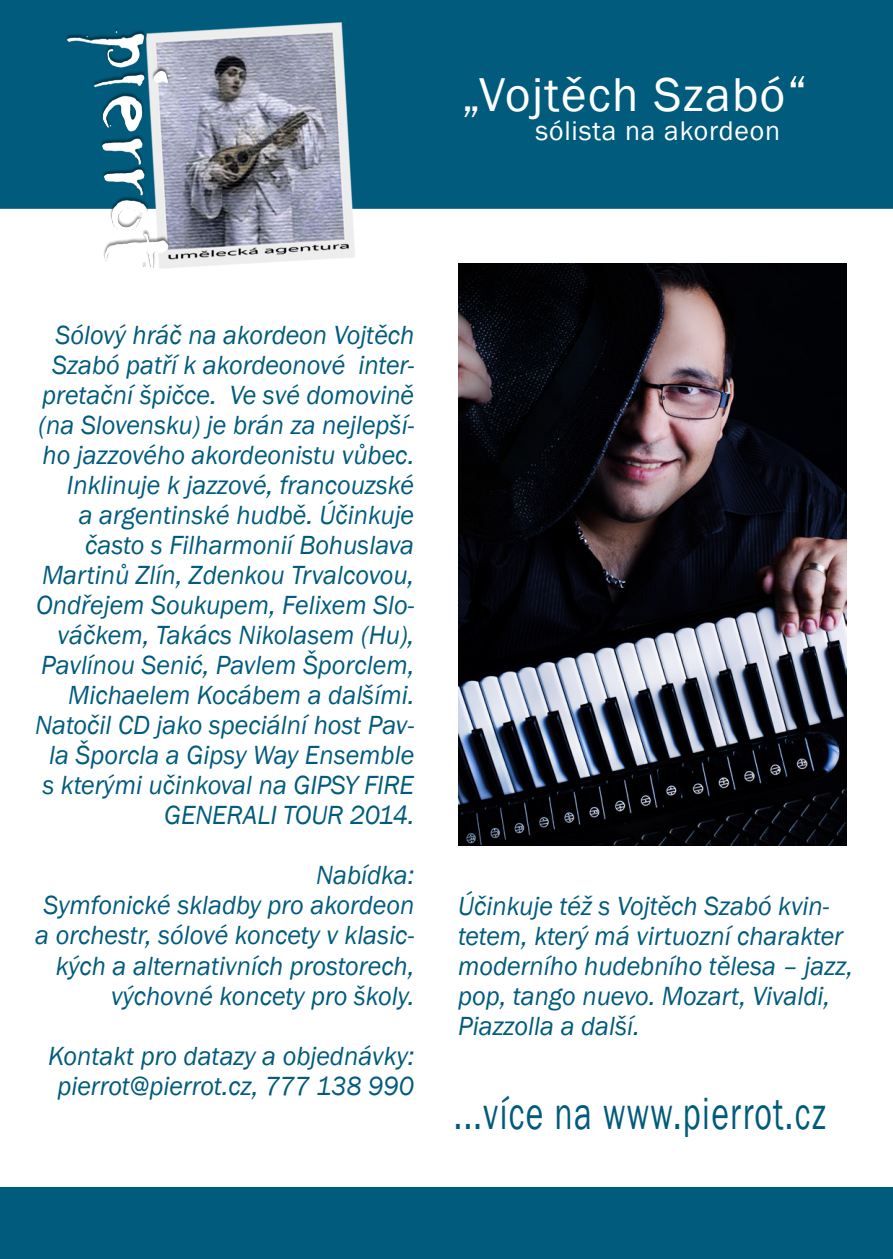
<style>
.page{position:relative;width:893px;height:1259px;background:#fff}
.page>*{position:absolute;margin:0;border:0;box-sizing:border-box;transform-origin:0 0}
.t1{font:48.9px "Franklin Gothic";letter-spacing:.03em;color:#fff}
.t2{font:46.5px "Franklin Gothic";letter-spacing:.04em;color:#005b7c;scale:.73 1}
.t3{font:27.6px "Franklin Gothic";letter-spacing:.03em;color:#fff}
.t4{font:italic 27px/30px "Franklin Gothic";color:#005b7c;text-align:right}
.s1{font-size:52.2px}
</style>
<div class="page">
<div style="left:0;top:0;width:893px;height:209px;background:#005b7c"></div>
<img style="left:44px;top:17px;width:371px;height:252px">
<div style="left:0;top:1187px;width:893px;height:72px;background:#005b7c"></div>
<img style="left:458px;top:264px;width:388px;height:582px">
<p class="t1" style="left:461px;top:64px;width:348px">„Vojtěch Szabó<span class="s1">“</span></p>
<p class="t3" style="left:535px;top:114px;width:246px">sólista na akordeon</p>
<p class="t4" style="left:35px;top:321px;width:380px">Sólový hráč na akordeon Vojtěch<br>Szabó patří k akordeonové inter&shy;pretační špičce. Ve své domovině (na Slovensku) je brán za nejlepší&shy;ho jazzového akordeonistu vůbec.<br>Inklinuje k jazzové, francouzské<br>a argentinské hudbě. Účinkuje často s Filharmonií Bohuslava<br>Martinů Zlín, Zdenkou Trvalcovou,<br>Ondřejem Soukupem, Felixem Slo&shy;váčkem, Takács Nikolasem (Hu),<br>Pavlínou Senić, Pavlem Šporclem,<br>Michaelem Kocábem a dalšími.<br>Natočil CD jako speciální host Pav&shy;la Šporcla a Gipsy Way Ensemble s kterými učinkoval na GIPSY FIRE<br>GENERALI TOUR 2014.</p>
<p class="t4" style="left:316px;top:861px;width:99px">Nabídka:</p>
<p class="t4" style="left:35px;top:891px;width:380px">Symfonické skladby pro akordeon a orchestr, sólové koncety v klasic&shy;kých a alternativních prostorech, výchovné koncety pro školy.</p>
<p class="t4" style="left:48px;top:1041px;width:368px;text-align:center">Kontakt pro datazy a objednávky: pierrot@pierrot.cz, 777 138 990</p>
<p class="t4" style="left:458px;top:891px;width:396px;text-align:left">Účinkuje též s Vojtěch Szabó kvin&shy;tetem, který má virtuozní charakter moderního hudebního tělesa – jazz, pop, tango nuevo. Mozart, Vivaldi,<br>Piazzolla a další.</p>
<p class="t2" style="left:454px;top:1084px;width:511px">...více na www.pierrot.cz</p>
</div>
